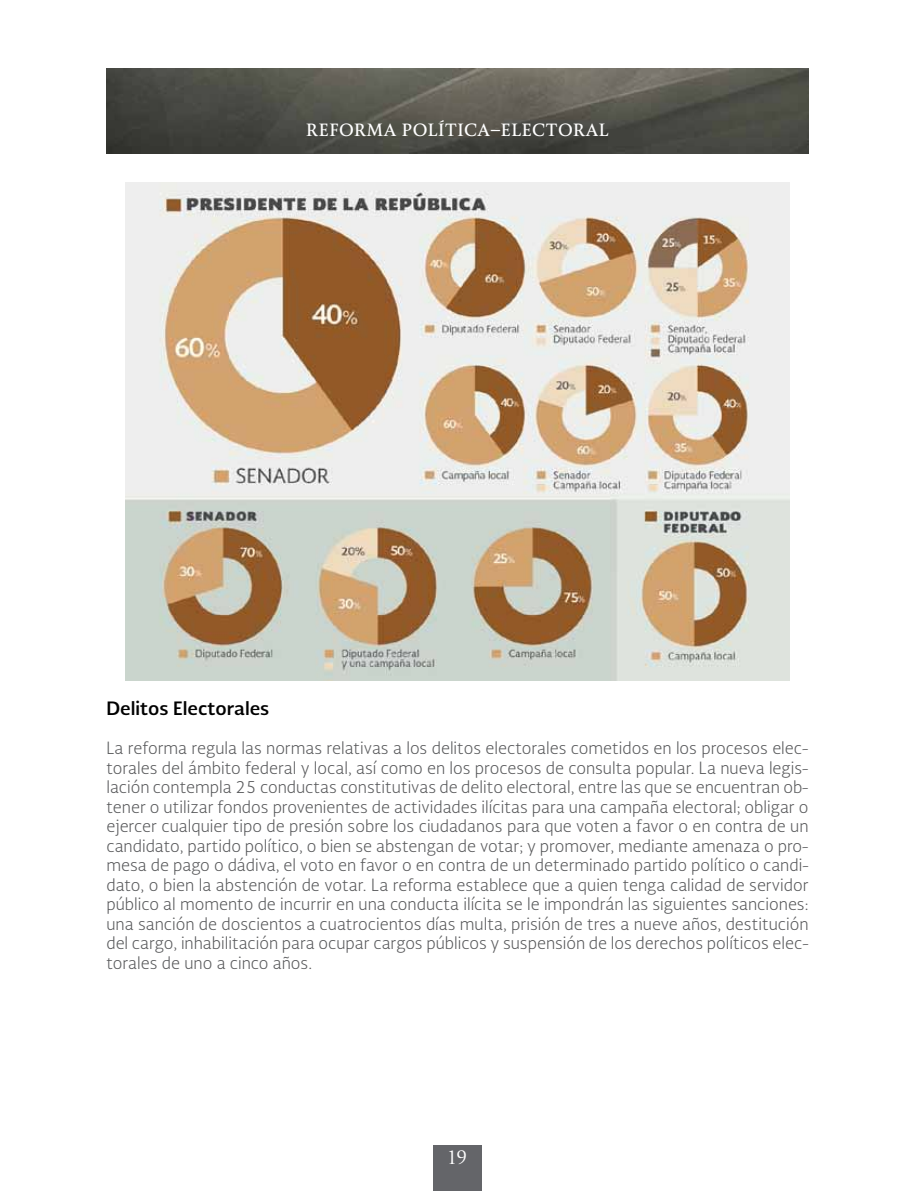
<style>
.page{position:relative;width:915px;height:1191px;background:#fff}
.page>*{position:absolute;margin:0;border:0;box-sizing:border-box;transform-origin:0 0}
.t1{font:700 18px "Soberana Sans";color:#000}
.t2{font:18px "Soberana Titular";color:#fff}
.t3{font:300 16.5px/19.5px "Soberana Sans";color:#58595b;text-align:justify}
.t4{font:700 16.5px "Soberana Titular";color:#fff}
</style>
<div class="page">
<img style="left:106px;top:68px;width:702px;height:85px">
<div style="left:433px;top:1145px;width:49px;height:46px;background:#646569"></div>
<img style="left:126px;top:183px;width:663px;height:498px">
<p class="t4" style="left:306px;top:119px;width:304px">REFORMA POLÍTICA–ELECTORAL</p>
<p class="t1" style="left:106px;top:696px;width:164px">Delitos Electorales</p>
<p class="t3" style="left:106px;top:738px;width:703px">La reforma regula las normas relativas a los delitos electorales cometidos en los procesos elec&shy;torales del ámbito federal y local, así como en los procesos de consulta popular. La nueva legis&shy;lación contempla 25 conductas constitutivas de delito electoral, entre las que se encuentran ob&shy;tener o utilizar fondos provenientes de actividades ilícitas para una campaña electoral; obligar o ejercer cualquier tipo de presión sobre los ciudadanos para que voten a favor o en contra de un candidato, partido político, o bien se abstengan de votar; y promover, mediante amenaza o pro&shy;mesa de pago o dádiva, el voto en favor o en contra de un determinado partido político o candi&shy;dato, o bien la abstención de votar. La reforma establece que a quien tenga calidad de servidor público al momento de incurrir en una conducta ilícita se le impondrán las siguientes sanciones: una sanción de doscientos a cuatrocientos días multa, prisión de tres a nueve años, destitución del cargo, inhabilitación para ocupar cargos públicos y suspensión de los derechos políticos elec&shy;torales de uno a cinco años.</p>
<p class="t2" style="left:447px;top:1146px;width:21px">19</p>
</div>
